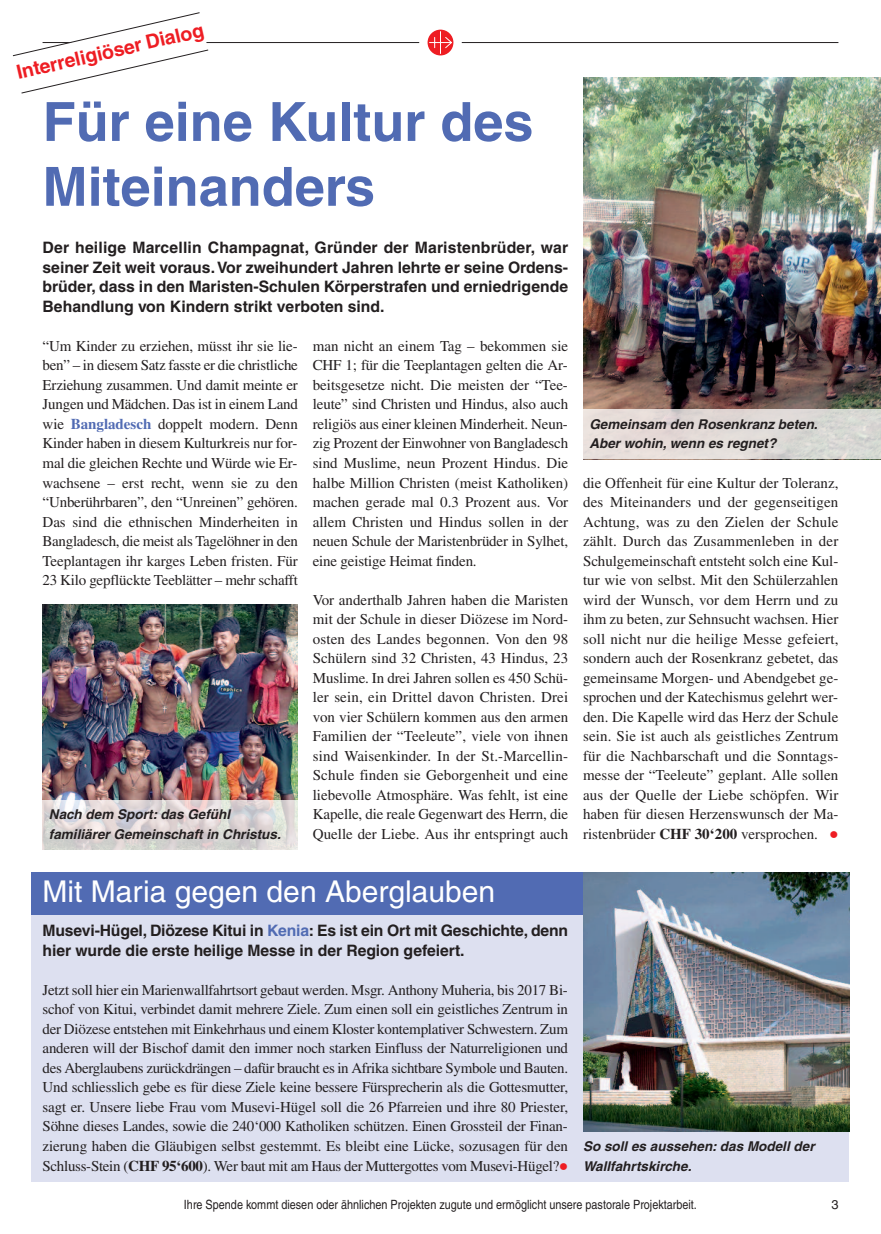
<style>
.page{position:relative;width:881px;height:1234px;background:#fff}
.page>*{position:absolute;margin:0;border:0;box-sizing:border-box;transform-origin:0 0}
.t1{font:700 54px/64.8px "Helvetica";color:#516bb3}
.t2{font:30px "Helvetica";color:#fff}
.t3{font:700 19.5px "Helvetica";color:#ee1d23}
.t4{font:700 15.75px/19.5px "Helvetica";letter-spacing:-.005em;color:#231f20}
.t5{font:15px/19.5px "Times";letter-spacing:-.01em;color:#231f20;text-align:justify}
.t6{font:italic 700 13.5px/19.5px "Helvetica";color:#231f20}
.t7{font:12.75px "Helvetica";color:#231f20;scale:.85 1}
.t8{font:12.75px "Helvetica";color:#231f20}
.s1{font-weight:700;color:#516bb3}
.s2{font-weight:700}
.s3{font-size:25.5px;color:#ee1d23}
.s4{color:#516bb3}
</style>
<div class="page">
<hr style="left:43px;top:42px;width:376px;height:1px;background:#231f20">
<svg style="left:427px;top:30px;width:26px;height:25px"></svg>
<svg style="left:428px;top:31px;width:24px;height:23px"></svg>
<hr style="left:461px;top:42px;width:377px;height:1px;background:#231f20">
<svg style="left:12px;top:12px;width:197px;height:82px"></svg>
<div style="left:32px;top:914px;width:816px;height:266px;background:#dde0f0"></div>
<div style="left:32px;top:872px;width:816px;height:42px;background:#516bb3"></div>
<img style="left:583px;top:872px;width:265px;height:259px">
<img style="left:43px;top:604px;width:255px;height:195px">
<img style="left:583px;top:78px;width:297px;height:331px">
<div style="left:583px;top:409px;width:297px;height:50px;background:#fff;opacity:.75"></div>
<div style="left:43px;top:799px;width:255px;height:50px;background:#fff;opacity:.75"></div>
<h3 class="t3" style="left:15px;top:66px;width:193px;rotate:-13deg">Interreligiöser Dialog</h3>
<h1 class="t1" style="left:43px;top:95px;width:492px">Für eine Kultur des<br>Miteinanders</h1>
<p class="t4" style="left:43px;top:239px;width:527px;text-align:justify">Der heilige Marcellin Champagnat, Gründer der Maristenbrüder, war seiner Zeit weit voraus.Vor zweihundert Jahren lehrte er seine Ordens&shy;brüder, dass in den Maristen-Schulen Körperstrafen und erniedrigende Behandlung von Kindern strikt verboten sind.</p>
<p class="t5" style="left:43px;top:337px;width:257px">“Um Kinder zu erziehen, müsst ihr sie lie&shy;ben” – in diesem Satz fasste er die christliche Erziehung zusammen. Und damit meinte er Jungen und Mädchen. Das ist in einem Land wie <span class="s1">Bangladesch</span> doppelt modern. Denn Kinder haben in diesem Kulturkreis nur for&shy;mal die gleichen Rechte und Würde wie Er&shy;wachsene – erst recht, wenn sie zu den “Unberührbaren”, den “Unreinen” gehören.<br>Das sind die ethnischen Minderheiten in Bangladesch, die meist als Tagelöhner in den Teeplantagen ihr karges Leben fristen. Für 23 Kilo gepflückte Teeblätter – mehr schafft</p>
<p class="t5" style="left:313px;top:337px;width:257px">man nicht an einem Tag – bekommen sie CHF 1; für die Teeplantagen gelten die Ar&shy;beitsgesetze nicht. Die meisten der “Tee&shy;leute” sind Christen und Hindus, also auch religiös aus einer kleinen Minderheit. Neun&shy;zig Prozent der Einwohner von Bangladesch sind Muslime, neun Prozent Hindus. Die halbe Million Christen (meist Katholiken) machen gerade mal 0.3 Prozent aus. Vor allem Christen und Hindus sollen in der neuen Schule der Maristenbrüder in Sylhet, eine geistige Heimat finden.</p>
<p class="t5" style="left:313px;top:591px;width:257px">Vor anderthalb Jahren haben die Maristen mit der Schule in dieser Diözese im Nord&shy;osten des Landes begonnen. Von den 98<br>Schülern sind 32 Christen, 43 Hindus, 23<br>Muslime. In drei Jahren sollen es 450 Schü&shy;ler sein, ein Drittel davon Christen. Drei von vier Schülern kommen aus den armen Familien der “Teeleute”, viele von ihnen sind Waisenkinder. In der St.-Marcellin-Schule finden sie Geborgenheit und eine liebevolle Atmosphäre. Was fehlt, ist eine Kapelle, die reale Gegenwart des Herrn, die Quelle der Liebe. Aus ihr entspringt auch</p>
<p class="t6" style="left:49px;top:805px;width:233px">Nach dem Sport: das Gefühl familiärer Gemeinschaft in Christus.</p>
<p class="t6" style="left:589px;top:415px;width:230px">Gemeinsam den Rosenkranz beten.<br>Aber wohin, wenn es regnet?</p>
<p class="t5" style="left:583px;top:474px;width:257px">die Offenheit für eine Kultur der Toleranz, des Miteinanders und der gegenseitigen Achtung, was zu den Zielen der Schule zählt. Durch das Zusammenleben in der Schulgemeinschaft entsteht solch eine Kul&shy;tur wie von selbst. Mit den Schülerzahlen wird der Wunsch, vor dem Herrn und zu ihm zu beten, zur Sehnsucht wachsen. Hier soll nicht nur die heilige Messe gefeiert, sondern auch der Rosenkranz gebetet, das gemeinsame Morgen- und Abendgebet ge&shy;sprochen und der Katechismus gelehrt wer&shy;den. Die Kapelle wird das Herz der Schule sein. Sie ist auch als geistliches Zentrum für die Nachbarschaft und die Sonntags&shy;messe der “Teeleute” geplant. Alle sollen aus der Quelle der Liebe schöpfen. Wir haben für diesen Herzenswunsch der Ma&shy;ristenbrüder <span class="s2">CHF 30‘200</span> versprochen. <span class="s3">•</span></p>
<h2 class="t2" style="left:43px;top:880px;width:454px">Mit Maria gegen den Aberglauben</h2>
<p class="t4" style="left:43px;top:922px;width:527px">Musevi-Hügel, Diözese Kitui in <span class="s4">Kenia</span>: Es ist ein Ort mit Geschichte, denn hier wurde die erste heilige Messe in der Region gefeiert.</p>
<p class="t5" style="left:42px;top:981px;width:527px">Jetzt soll hier ein Marienwallfahrtsort gebaut werden. Msgr. Anthony Muheria, bis 2017 Bi&shy;schof von Kitui, verbindet damit mehrere Ziele. Zum einen soll ein geistliches Zentrum in der Diözese entstehen mit Einkehrhaus und einem Kloster kontemplativer Schwestern. Zum anderen will der Bischof damit den immer noch starken Einfluss der Naturreligionen und des Aberglaubens zurückdrängen – dafür braucht es in Afrika sichtbare Symbole und Bauten.<br>Und schliesslich gebe es für diese Ziele keine bessere Fürsprecherin als die Gottesmutter, sagt er. Unsere liebe Frau vom Musevi-Hügel soll die 26 Pfarreien und ihre 80 Priester, Söhne dieses Landes, sowie die 240‘000 Katholiken schützen. Einen Grossteil der Finan&shy;zierung haben die Gläubigen selbst gestemmt. Es bleibt eine Lücke, sozusagen für den Schluss-Stein (<span class="s2">CHF 95‘600</span>). Wer baut mit am Haus der Muttergottes vom Musevi-Hügel?<span class="s3">•</span></p>
<p class="t6" style="left:583px;top:1137px;width:233px">So soll es aussehen: das Modell der<br>Wallfahrtskirche.</p>
<p class="t7" style="left:184px;top:1199px;width:605px">Ihre Spende kommt diesen oder ähnlichen Projekten zugute und ermöglicht unsere pastorale Projektarbeit.</p>
<p class="t8" style="left:831px;top:1199px;width:9px">3</p>
</div>
